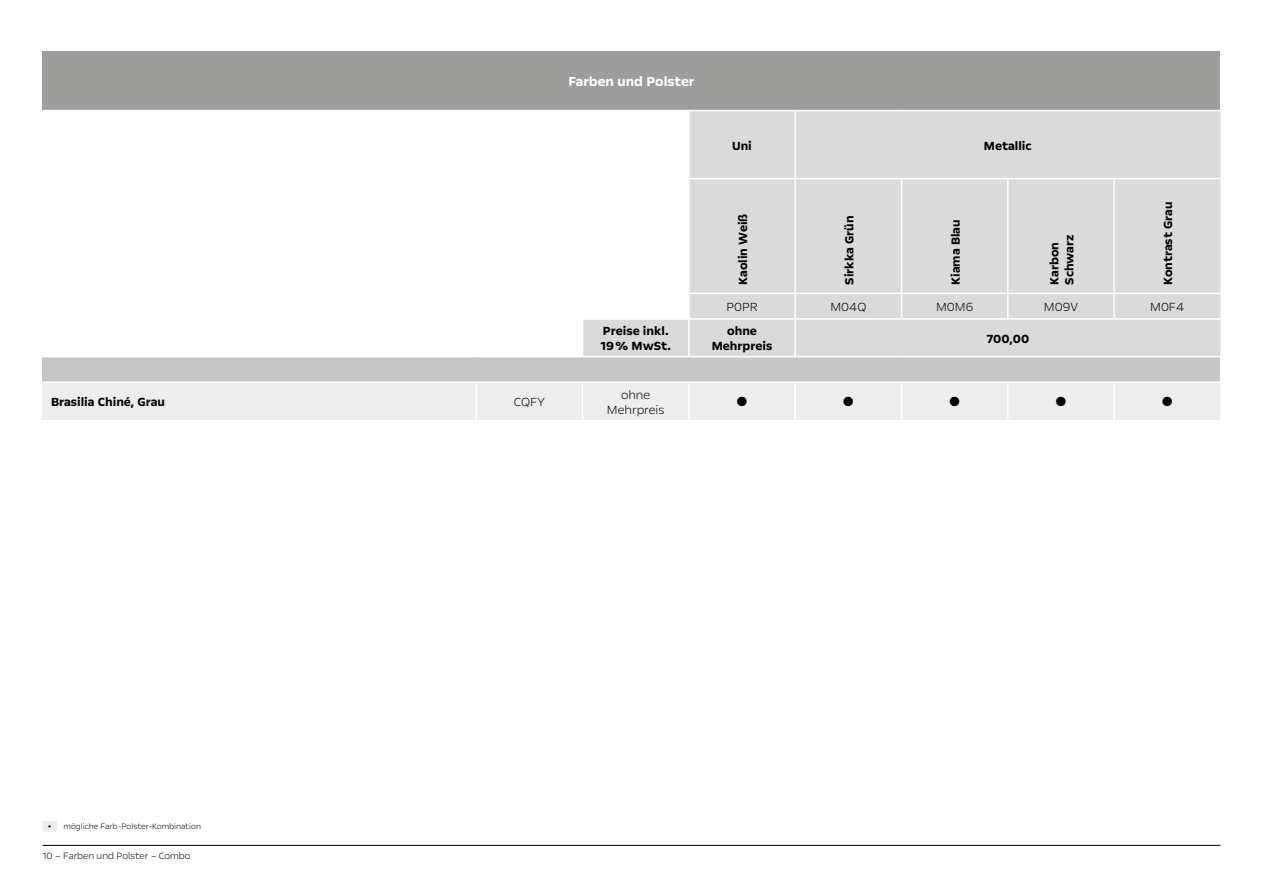
<style>
.page{position:relative;width:1263px;height:893px;background:#fff}
.page>*{position:absolute;margin:0;border:0;box-sizing:border-box;transform-origin:0 0}
._10_pt_bold_white_centred{font:700 15px "Opel Next";color:#fff}
.Bullet_10_10_pt_European_Pi_Std{font:15px "European Pi Std 1";color:#000}
.copy_9_10_pt_light_left_black{font:700 13.5px/15px "Opel Next";color:#000}
.copy_9_10_pt_reg_centred_black{font:300 13.5px/15px "Opel Next";color:#000;text-align:center}
.Ausgangspreis{font:700 13.5px/15px "Opel Next";color:#000}
.copy_9_10_pt_reg_centred_black-2{font:700 13.5px/15px "Opel Next";color:#000;text-align:center}
.Kapitel_7_9_pt_reg_left_100__black{font:300 10.5px "Opel Next";color:#000}
.copy_6_8_pt_reg_left_black{font:300 9px "Opel Next";color:#000}
.s1{font-weight:700}
</style>
<div class="page">
<hr style="left:43px;top:845px;width:1177px;height:1px;background:#000">
<div style="left:43px;top:51px;width:1177px;height:60px;background:#9d9d9c"></div>
<svg style="left:583px;top:111px;width:637px;height:245px;background:#dfdfdf"></svg>
<div style="left:43px;top:357px;width:1177px;height:25px;background:#c6c6c6"></div>
<div style="left:43px;top:382px;width:433px;height:38px;background:#ededed"></div>
<div style="left:477px;top:383px;width:743px;height:37px;background:#ededed"></div>
<hr style="left:476px;top:381px;width:107px;height:2px;background:#fff">
<hr style="left:475px;top:383px;width:2px;height:37px;background:#fff">
<hr style="left:583px;top:381px;width:106px;height:2px;background:#fff">
<hr style="left:582px;top:383px;width:1px;height:37px;background:#fff">
<hr style="left:689px;top:381px;width:106px;height:2px;background:#fff">
<hr style="left:688px;top:383px;width:2px;height:37px;background:#fff">
<hr style="left:795px;top:381px;width:106px;height:2px;background:#fff">
<hr style="left:794px;top:383px;width:2px;height:37px;background:#fff">
<hr style="left:901px;top:381px;width:107px;height:2px;background:#fff">
<hr style="left:901px;top:383px;width:1px;height:37px;background:#fff">
<hr style="left:1008px;top:381px;width:106px;height:2px;background:#fff">
<hr style="left:1007px;top:383px;width:1px;height:37px;background:#fff">
<hr style="left:1114px;top:381px;width:106px;height:2px;background:#fff">
<hr style="left:1113px;top:383px;width:2px;height:37px;background:#fff">
<hr style="left:43px;top:110px;width:433px;height:1px;background:#fff">
<hr style="left:476px;top:110px;width:107px;height:1px;background:#fff">
<hr style="left:583px;top:110px;width:106px;height:1px;background:#fff">
<hr style="left:689px;top:110px;width:106px;height:1px;background:#fff">
<hr style="left:688px;top:111px;width:2px;height:67px;background:#fff">
<hr style="left:795px;top:110px;width:106px;height:1px;background:#fff">
<hr style="left:794px;top:111px;width:2px;height:67px;background:#fff">
<hr style="left:901px;top:110px;width:107px;height:1px;background:#fff">
<hr style="left:1008px;top:110px;width:106px;height:1px;background:#fff">
<hr style="left:1114px;top:110px;width:106px;height:1px;background:#fff">
<hr style="left:583px;top:178px;width:106px;height:1px;background:#fff">
<hr style="left:689px;top:178px;width:106px;height:1px;background:#fff">
<hr style="left:688px;top:179px;width:2px;height:114px;background:#fff">
<hr style="left:795px;top:178px;width:106px;height:1px;background:#fff">
<hr style="left:794px;top:179px;width:2px;height:114px;background:#fff">
<hr style="left:901px;top:178px;width:107px;height:1px;background:#fff">
<hr style="left:901px;top:179px;width:1px;height:114px;background:#fff">
<hr style="left:1008px;top:178px;width:106px;height:1px;background:#fff">
<hr style="left:1007px;top:179px;width:1px;height:114px;background:#fff">
<hr style="left:1114px;top:178px;width:106px;height:1px;background:#fff">
<hr style="left:1113px;top:179px;width:2px;height:114px;background:#fff">
<hr style="left:583px;top:293px;width:106px;height:1px;background:#fff">
<hr style="left:689px;top:293px;width:106px;height:1px;background:#fff">
<hr style="left:688px;top:294px;width:2px;height:24px;background:#fff">
<hr style="left:795px;top:293px;width:106px;height:1px;background:#fff">
<hr style="left:794px;top:294px;width:2px;height:24px;background:#fff">
<hr style="left:901px;top:293px;width:107px;height:1px;background:#fff">
<svg style="left:901px;top:294px;width:1px;height:24px"></svg>
<hr style="left:1008px;top:293px;width:106px;height:1px;background:#fff">
<svg style="left:1007px;top:294px;width:1px;height:24px"></svg>
<hr style="left:1114px;top:293px;width:106px;height:1px;background:#fff">
<hr style="left:1113px;top:294px;width:2px;height:24px;background:#fff">
<hr style="left:583px;top:318px;width:106px;height:2px;background:#fff">
<hr style="left:689px;top:318px;width:106px;height:2px;background:#fff">
<hr style="left:688px;top:320px;width:2px;height:36px;background:#fff">
<hr style="left:795px;top:318px;width:106px;height:2px;background:#fff">
<hr style="left:794px;top:320px;width:2px;height:36px;background:#fff">
<hr style="left:901px;top:318px;width:107px;height:2px;background:#fff">
<hr style="left:1008px;top:318px;width:106px;height:2px;background:#fff">
<hr style="left:1114px;top:318px;width:106px;height:2px;background:#fff">
<hr style="left:43px;top:381px;width:433px;height:2px;background:#fff">
<div style="left:43px;top:821px;width:14px;height:10px;background:#ededed"></div>
<p class="_10_pt_bold_white_centred" style="left:568px;top:72px;width:128px">Farben und Polster</p>
<p class="copy_9_10_pt_reg_centred_black-2" style="left:732px;top:138px;width:21px">Uni</p>
<p class="copy_9_10_pt_reg_centred_black-2" style="left:984px;top:138px;width:49px">Metallic</p>
<p class="copy_9_10_pt_light_left_black" style="left:735px;top:285px;width:73px;rotate:-90deg">Kaolin Weiß</p>
<p class="copy_9_10_pt_light_left_black" style="left:842px;top:285px;width:71px;rotate:-90deg">Sirkka Grün</p>
<p class="copy_9_10_pt_light_left_black" style="left:948px;top:285px;width:67px;rotate:-90deg">Kiama Blau</p>
<p class="copy_9_10_pt_light_left_black" style="left:1047px;top:285px;width:52px;rotate:-90deg">Karbon<br>Schwarz</p>
<p class="copy_9_10_pt_light_left_black" style="left:1161px;top:285px;width:85px;rotate:-90deg">Kontrast Grau</p>
<p class="copy_9_10_pt_reg_centred_black" style="left:726px;top:299px;width:33px">P0PR</p>
<p class="copy_9_10_pt_reg_centred_black" style="left:830px;top:299px;width:37px">M04Q</p>
<p class="copy_9_10_pt_reg_centred_black" style="left:936px;top:299px;width:39px">M0M6</p>
<p class="copy_9_10_pt_reg_centred_black" style="left:1044px;top:299px;width:36px">M09V</p>
<p class="copy_9_10_pt_reg_centred_black" style="left:1150px;top:299px;width:36px">M0F4</p>
<p class="Ausgangspreis" style="left:600px;top:324px;width:72px">Preise inkl.<br>19% MwSt.</p>
<p class="copy_9_10_pt_reg_centred_black-2" style="left:712px;top:324px;width:62px">ohne<br>Mehrpreis</p>
<p class="Ausgangspreis" style="left:986px;top:331px;width:44px">700,00</p>
<p class="copy_9_10_pt_light_left_black" style="left:51px;top:394px;width:116px">Brasilia Chiné, Grau</p>
<p class="copy_9_10_pt_reg_centred_black" style="left:514px;top:394px;width:32px">CQFY</p>
<p class="copy_9_10_pt_reg_centred_black" style="left:607px;top:386px;width:59px">ohne<br>Mehrpreis</p>
<p class="Bullet_10_10_pt_European_Pi_Std" style="left:734px;top:395px;width:16px">•</p>
<p class="Bullet_10_10_pt_European_Pi_Std" style="left:841px;top:395px;width:16px">•</p>
<p class="Bullet_10_10_pt_European_Pi_Std" style="left:947px;top:395px;width:16px">•</p>
<p class="Bullet_10_10_pt_European_Pi_Std" style="left:1053px;top:395px;width:16px">•</p>
<p class="Bullet_10_10_pt_European_Pi_Std" style="left:1160px;top:395px;width:16px">•</p>
<p class="copy_6_8_pt_reg_left_black" style="left:48px;top:821px;width:155px"><span class="s1">•</span> mögliche Farb-Polster-Kombination</p>
<p class="Kapitel_7_9_pt_reg_left_100__black" style="left:43px;top:849px;width:149px">10 – Farben und Polster – Combo</p>
</div>
